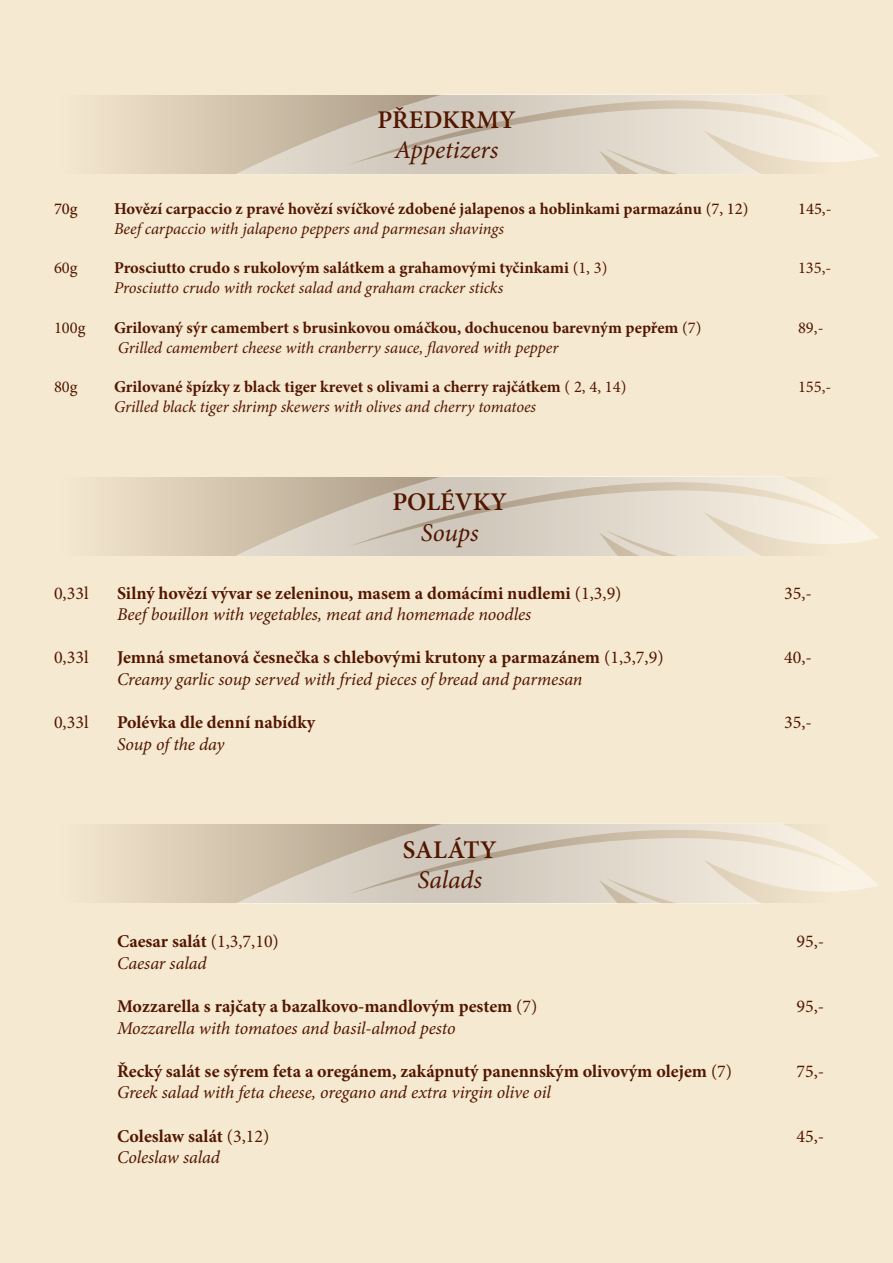
<style>
.page{position:relative;width:893px;height:1263px;background:#f6e9d1}
.page>*{position:absolute;margin:0;border:0;box-sizing:border-box;transform-origin:0 0}
.t1{font:600 25.5px "Minion Pro";color:#531600}
.t2{font:italic 25.5px "Minion Pro";letter-spacing:-.005em;color:#531600}
.t3{font:700 18px "Minion Pro";color:#531600}
.t4{font:italic 18px "Minion Pro";letter-spacing:-.005em;color:#531600}
.t5{font:18px "Minion Pro";color:#531600}
.t6{font:700 16.5px "Minion Pro";color:#531600}
.t7{font:italic 16.5px "Minion Pro";letter-spacing:-.005em;color:#531600}
.t8{font:16.5px "Minion Pro";color:#531600}
.t9{font:500 16.5px "Minion Pro";color:#531600}
.s1{font-weight:500}
.s2{font-weight:400}
</style>
<div class="page">
<svg style="left:107px;top:95px;width:128px;height:79px;fill:#dfd1ba"></svg>
<svg style="left:235px;top:94px;width:644px;height:80px"></svg>
<svg style="left:107px;top:477px;width:128px;height:78px;fill:#dfd1ba"></svg>
<svg style="left:235px;top:476px;width:644px;height:80px"></svg>
<svg style="left:107px;top:824px;width:128px;height:79px;fill:#dfd1ba"></svg>
<svg style="left:235px;top:824px;width:644px;height:80px"></svg>
<h1 class="t1" style="left:377px;top:102px;width:140px">PŘEDKRMY</h1>
<h1 class="t2" style="left:394px;top:133px;width:105px">Appetizers</h1>
<p class="t9" style="left:54px;top:198px;width:25px">70g</p>
<p class="t6" style="left:114px;top:197px;width:636px">Hovězí carpaccio z pravé hovězí svíčkové zdobené jalapenos a hoblinkami parmazánu <span class="s1">(7, 12)</span></p>
<p class="t9" style="left:798px;top:198px;width:35px">145,-</p>
<p class="t7" style="left:114px;top:217px;width:391px">Beef carpaccio with jalapeno peppers and parmesan shavings</p>
<p class="t8" style="left:54px;top:257px;width:25px">60g</p>
<p class="t6" style="left:114px;top:257px;width:495px">Prosciutto crudo s rukolovým salátkem a grahamovými tyčinkami <span class="s2">(1, 3)</span></p>
<p class="t8" style="left:798px;top:257px;width:35px">135,-</p>
<p class="t7" style="left:114px;top:277px;width:391px">Prosciutto crudo with rocket salad and graham cracker sticks</p>
<p class="t8" style="left:54px;top:316px;width:33px">100g</p>
<p class="t6" style="left:114px;top:316px;width:589px">Grilovaný sýr camembert s brusinkovou omáčkou, dochucenou barevným pepřem <span class="s2">(7)</span></p>
<p class="t8" style="left:798px;top:316px;width:27px">89,-</p>
<p class="t7" style="left:118px;top:336px;width:442px">Grilled camembert cheese with cranberry sauce, flavored with pepper</p>
<p class="t8" style="left:54px;top:376px;width:25px">80g</p>
<p class="t6" style="left:114px;top:375px;width:514px">Grilované špízky z black tiger krevet s olivami a cherry rajčátkem <span class="s2">( 2, 4, 14)</span></p>
<p class="t8" style="left:798px;top:376px;width:35px">155,-</p>
<p class="t7" style="left:114px;top:395px;width:424px">Grilled black tiger shrimp skewers with olives and cherry tomatoes</p>
<h1 class="t1" style="left:392px;top:484px;width:116px">POLÉVKY</h1>
<h1 class="t2" style="left:421px;top:515px;width:59px">Soups</h1>
<p class="t5" style="left:54px;top:581px;width:36px">0,33l</p>
<p class="t3" style="left:117px;top:580px;width:506px">Silný hovězí vývar se zeleninou, masem a domácími nudlemi <span class="s2">(1,3,9)</span></p>
<p class="t5" style="left:784px;top:581px;width:29px">35,-</p>
<p class="t4" style="left:117px;top:602px;width:416px">Beef bouillon with vegetables, meat and homemade noodles</p>
<p class="t5" style="left:54px;top:646px;width:36px">0,33l</p>
<p class="t3" style="left:117px;top:645px;width:548px">Jemná smetanová česnečka s chlebovými krutony a parmazánem <span class="s2">(1,3,7,9)</span></p>
<p class="t5" style="left:784px;top:646px;width:29px">40,-</p>
<p class="t4" style="left:117px;top:667px;width:467px">Creamy garlic soup served with fried pieces of bread and parmesan</p>
<p class="t5" style="left:54px;top:710px;width:36px">0,33l</p>
<p class="t3" style="left:117px;top:710px;width:200px">Polévka dle denní nabídky</p>
<p class="t5" style="left:784px;top:710px;width:29px">35,-</p>
<p class="t4" style="left:117px;top:732px;width:109px">Soup of the day</p>
<h1 class="t1" style="left:403px;top:832px;width:96px">SALÁTY</h1>
<h1 class="t2" style="left:417px;top:863px;width:66px">Salads</h1>
<p class="t3" style="left:117px;top:929px;width:163px">Caesar salát <span class="s2">(1,3,7,10)</span></p>
<p class="t5" style="left:796px;top:929px;width:29px">95,-</p>
<p class="t4" style="left:117px;top:951px;width:91px">Caesar salad</p>
<p class="t3" style="left:117px;top:994px;width:422px">Mozzarella s rajčaty a bazalkovo-mandlovým pestem <span class="s2">(7)</span></p>
<p class="t5" style="left:797px;top:994px;width:29px">95,-</p>
<p class="t4" style="left:117px;top:1016px;width:340px">Mozzarella with tomatoes and basil-almod pesto</p>
<p class="t3" style="left:117px;top:1058px;width:617px">Řecký salát se sýrem feta a oregánem, zakápnutý panennským olivovým olejem <span class="s2">(7)</span></p>
<p class="t5" style="left:796px;top:1059px;width:29px">75,-</p>
<p class="t4" style="left:117px;top:1080px;width:435px">Greek salad with feta cheese, oregano and extra virgin olive oil</p>
<p class="t3" style="left:117px;top:1123px;width:154px">Coleslaw salát <span class="s2">(3,12)</span></p>
<p class="t5" style="left:796px;top:1124px;width:29px">45,-</p>
<p class="t4" style="left:117px;top:1145px;width:105px">Coleslaw salad</p>
</div>
